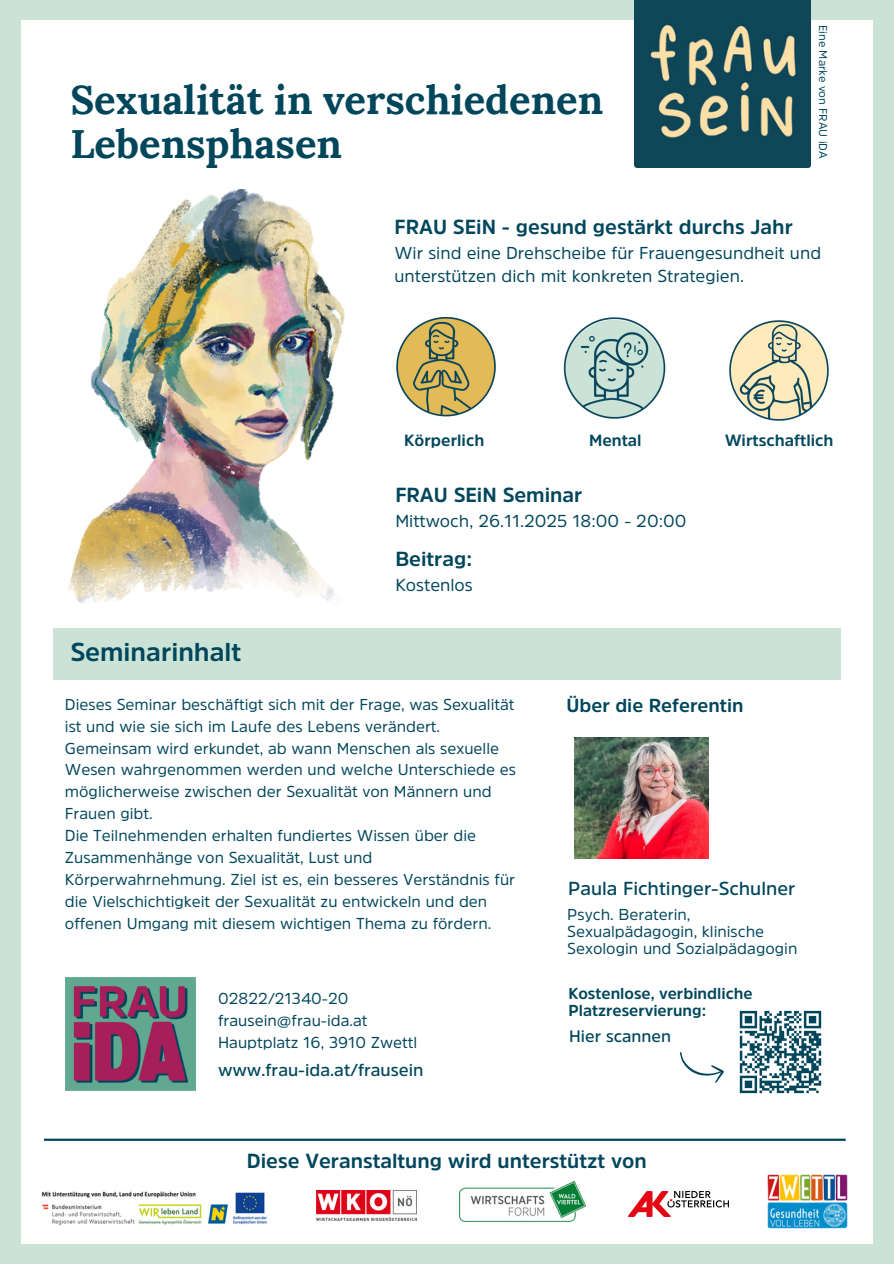
<style>
.page{position:relative;width:894px;height:1264px;background:#fff}
.page>*{position:absolute;margin:0;border:0;box-sizing:border-box;transform-origin:0 0}
.t1{font:700 40.05px/43.8px "Lora";color:#01465b}
.t2{font:700 25.65px "Amsi Pro";color:#01465b}
.t3{font:700 20.25px "Amsi Pro";color:#01465b}
.t4{font:600 18.75px "Amsi Pro";color:#01465b}
.t5{font:700 18.75px "Amsi Pro";color:#01465b}
.t6{font:17.25px/23.7px "Amsi Pro";color:#01465b}
.t7{font:600 17.25px "Amsi Pro";color:#01465b}
.t8{font:600 16.65px "Amsi Pro";color:#01465b}
.t9{font:700 16.2px "Amsi Pro";color:#01465b}
.t10{font:15.75px/21.9px "Amsi Pro";color:#01465b}
.t11{font:700 15.75px/16.8px "Amsi Pro";color:#01465b}
.t12{font:11.25px "Amsi Pro";color:#01465b}
</style>
<div class="page">
<div style="left:0;top:0;width:893px;height:1263px;background:#cae3d6"></div>
<div style="left:21px;top:20px;width:851px;height:1223px;background:#fff"></div>
<img style="left:628px;top:1191px;width:100px;height:25px">
<img style="left:459px;top:1181px;width:126px;height:40px">
<img style="left:316px;top:1190px;width:101px;height:30px">
<img style="left:767px;top:1174px;width:79px;height:54px">
<img style="left:41px;top:1191px;width:226px;height:35px">
<hr style="left:44px;top:1138px;width:801px;height:2px;background:#01465b">
<img style="left:68px;top:189px;width:277px;height:414px">
<img style="left:634px;top:0;width:175px;height:168px">
<img style="left:574px;top:738px;width:134px;height:120px">
<div style="left:53px;top:628px;width:787px;height:52px;background:#cae3d6"></div>
<img style="left:396px;top:317px;width:100px;height:100px">
<img style="left:563px;top:317px;width:103px;height:102px">
<img style="left:729px;top:320px;width:100px;height:101px">
<div style="left:634px;top:378px;width:16px;height:15px;background:#cae3d6;border-radius:50%"></div>
<img style="left:66px;top:977px;width:129px;height:113px">
<img style="left:739px;top:1010px;width:83px;height:84px">
<svg style="left:680px;top:1052px;width:44px;height:31px"></svg>
<p class="t1" style="left:70px;top:78px;width:534px">Sexualität in verschiedenen<br>Lebensphasen</p>
<h4 class="t12" style="left:828px;top:25px;width:135px;rotate:90deg">Eine Marke von FRAU iDA</h4>
<h4 class="t3" style="left:394px;top:217px;width:400px">FRAU SEiN - gesund gestärkt durchs Jahr</h4>
<h4 class="t6" style="left:394px;top:241px;width:428px">Wir sind eine Drehscheibe für Frauengesundheit und unterstützen dich mit konkreten Strategien.</h4>
<h1 class="t9" style="left:404px;top:431px;width:81px">Körperlich</h1>
<p class="t9" style="left:589px;top:431px;width:54px">Mental</p>
<p class="t9" style="left:724px;top:431px;width:110px">Wirtschaftlich</p>
<h4 class="t2" style="left:70px;top:639px;width:172px">Seminarinhalt</h4>
<h2 class="t3" style="left:395px;top:485px;width:188px">FRAU SEiN Seminar</h2>
<h2 class="t6" style="left:395px;top:508px;width:292px">Mittwoch, 26.11.2025 18:00 - 20:00</h2>
<h4 class="t3" style="left:395px;top:549px;width:78px">Beitrag:</h4>
<h4 class="t6" style="left:395px;top:573px;width:79px">Kostenlos</h4>
<h4 class="t10" style="left:65px;top:693px;width:451px">Dieses Seminar beschäftigt sich mit der Frage, was Sexualität</h4>
<p class="t5" style="left:566px;top:695px;width:178px">Über die Referentin</p>
<h4 class="t10" style="left:65px;top:715px;width:452px">ist und wie sie sich im Laufe des Lebens verändert.<br>Gemeinsam wird erkundet, ab wann Menschen als sexuelle Wesen wahrgenommen werden und welche Unterschiede es möglicherweise zwischen der Sexualität von Männern und Frauen gibt.<br>Die Teilnehmenden erhalten fundiertes Wissen über die Zusammenhänge von Sexualität, Lust und Körperwahrnehmung. Ziel ist es, ein besseres Verständnis für die Vielschichtigkeit der Sexualität zu entwickeln und den offenen Umgang mit diesem wichtigen Thema zu fördern.</h4>
<p class="t4" style="left:568px;top:878px;width:229px">Paula Fichtinger-Schulner</p>
<h4 class="t10" style="left:567px;top:905px;width:231px;line-height:16.8px">Psych. Beraterin,<br>Sexualpädagogin, klinische<br>Sexologin und Sozialpädagogin</h4>
<h3 class="t10" style="left:218px;top:987px;width:201px">02822/21340-20 frausein@frau-ida.at<br>Hauptplatz 16, 3910 Zwettl</h3>
<p class="t11" style="left:568px;top:985px;width:186px">Kostenlose, verbindliche<br>Platzreservierung:</p>
<h3 class="t7" style="left:218px;top:1061px;width:207px">www.frau-ida.at/frausein</h3>
<h4 class="t8" style="left:569px;top:1028px;width:103px">Hier scannen</h4>
<h4 class="t3" style="left:247px;top:1150px;width:401px">Diese Veranstaltung wird unterstützt von</h4>
</div>
